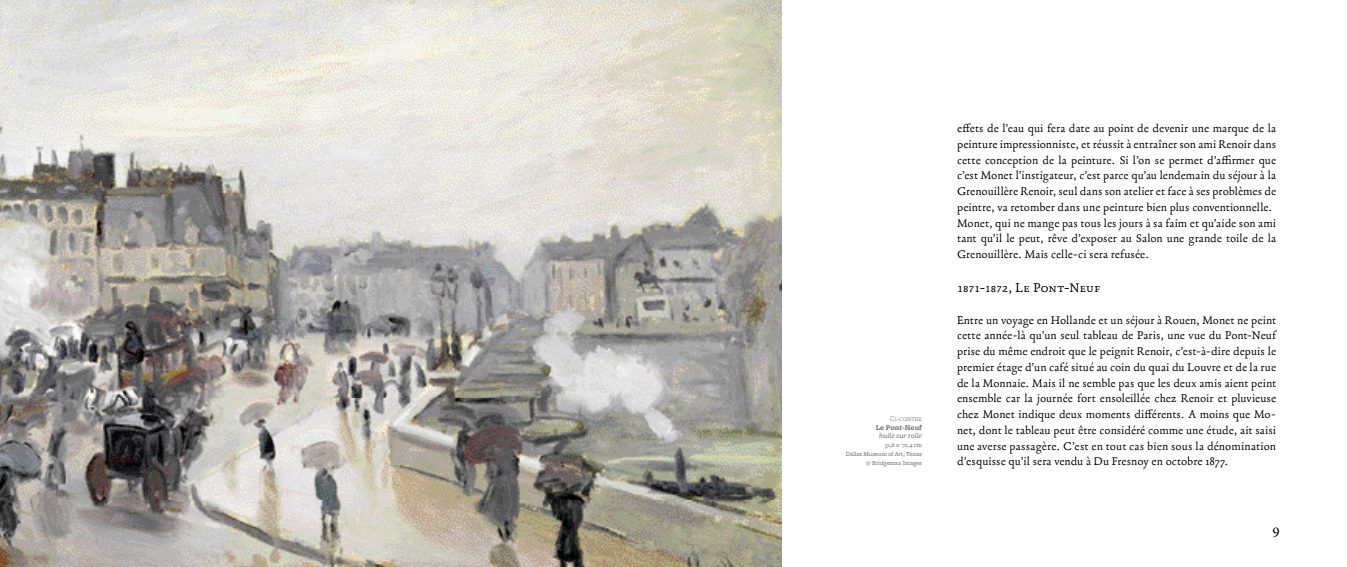
<style>
.page{position:relative;width:1347px;height:567px;background:#fff}
.page>*{position:absolute;margin:0;border:0;box-sizing:border-box;transform-origin:0 0}
.t1{font:15px "Fabiol SC";letter-spacing:-.015em;color:#000}
.t2{font:15px "Minion Pro";color:#000}
.t3{font:13.12px/15.8px "Fabiol";letter-spacing:.005em;color:#000}
.t4{font:italic 7.5px "Freight Micro";color:#6d6e71}
.t5{font:700 7.5px "Freight Micro";color:#6d6e71}
.t6{font:7.5px "Freight Micro Light SC";color:#6d6e71}
.t7{font:6.25px/8.8px "Freight Micro";color:#6d6e71;text-align:right}
</style>
<div class="page">
<img style="left:0;top:0;width:781px;height:567px">
<p class="t6" style="left:889px;top:414px;width:34px">Ci-contre</p>
<p class="t5" style="left:875px;top:423px;width:48px">Le Pont-Neuf</p>
<p class="t4" style="left:879px;top:432px;width:44px">huile sur toile</p>
<p class="t7" style="left:846px;top:441px;width:78px">51,6 x 72,4 cm<br>Dallas Museum of Art, Texas @ Bridgeman Images</p>
<p class="t3" style="left:957px;top:121px;width:320px">effets de l’eau qui fera date au point de devenir une marque de la peinture impressionniste, et réussit à entraîner son ami Renoir dans cette conception de la peinture. Si l’on se permet d’affirmer que c’est Monet l’instigateur, c’est parce qu’au lendemain du séjour à la Grenouillère Renoir, seul dans son atelier et face à ses problèmes de peintre, va retomber dans une peinture bien plus conventionnelle.<br>Monet, qui ne mange pas tous les jours à sa faim et qu’aide son ami tant qu’il le peut, rêve d’exposer au Salon une grande toile de la Grenouillère. Mais celle-ci sera refusée.</p>
<p class="t1" style="left:957px;top:280px;width:145px">1871-1872, Le Pont-Neuf</p>
<p class="t3" style="left:957px;top:312px;width:320px;text-align:justify">Entre un voyage en Hollande et un séjour à Rouen, Monet ne peint cette année-là qu’un seul tableau de Paris, une vue du Pont-Neuf prise du même endroit que le peignit Renoir, c’est-à-dire depuis le premier étage d’un café situé au coin du quai du Louvre et de la rue de la Monnaie. Mais il ne semble pas que les deux amis aient peint ensemble car la journée fort ensoleillée chez Renoir et pluvieuse chez Monet indique deux moments différents. A moins que Mo&shy;net, dont le tableau peut être considéré comme une étude, ait saisi une averse passagère. C’est en tout cas bien sous la dénomination d’esquisse qu’il sera vendu à Du Fresnoy en octobre 1877.</p>
<p class="t2" style="left:1272px;top:522px;width:9px">9</p>
</div>
